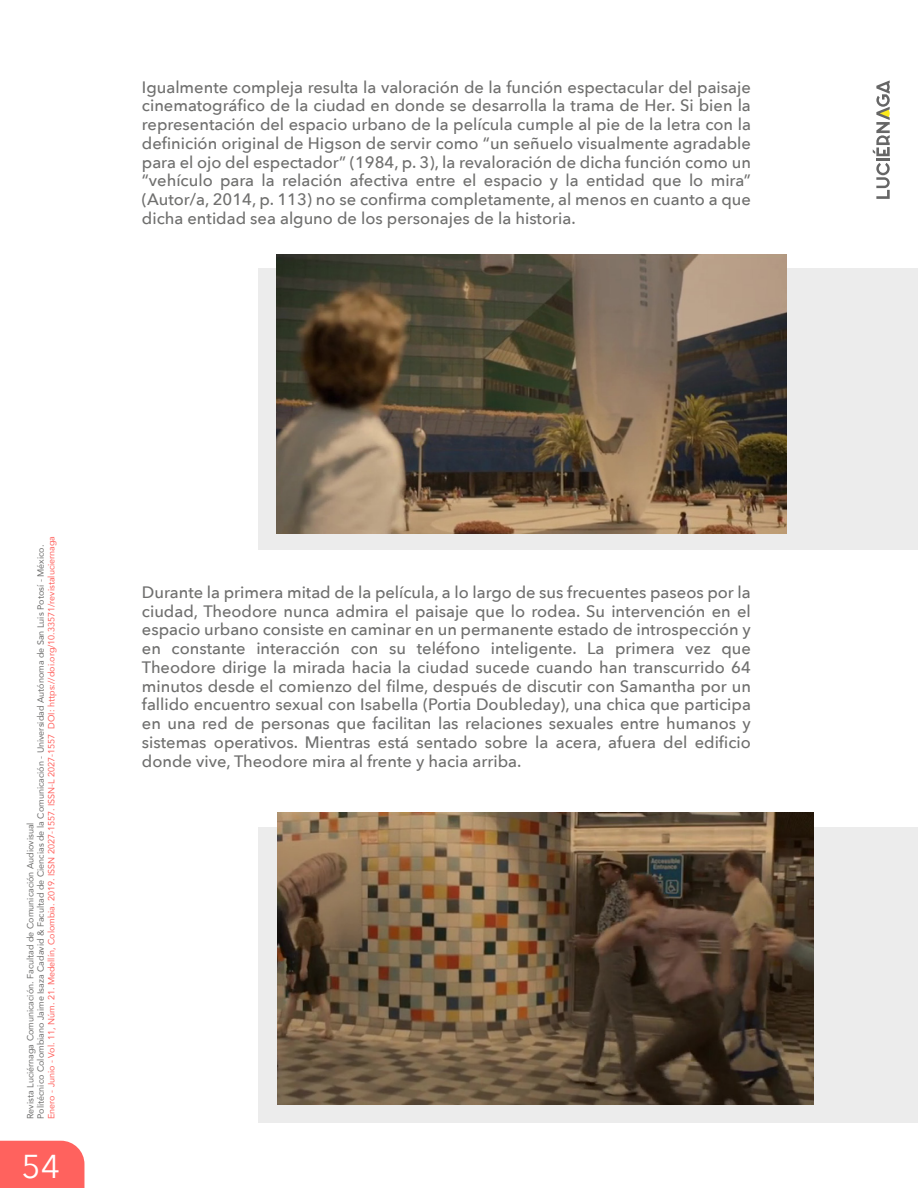
<style>
.page{position:relative;width:918px;height:1188px;background:#fff}
.page>*{position:absolute;margin:0;border:0;box-sizing:border-box;transform-origin:0 0}
.t1{font:33px "Avenir Next";color:#fff}
.t2{font:500 16.5px/18.8px "Avenir Next";color:#6f6f6e;text-align:justify}
.t3{font:9px/10.5px "Avenir";color:#6f6f6e}
.t4{font:9px "Avenir";color:#ff625e}
</style>
<div class="page">
<div style="left:0;top:1141px;width:84px;height:47px;background:#ff625e"></div>
<svg style="left:876px;top:163px;width:14px;height:36px"></svg>
<hr style="left:876px;top:158px;width:14px;height:3px;background:#666">
<svg style="left:873px;top:80px;width:17px;height:76px"></svg>
<div style="left:258px;top:269px;width:660px;height:281px;background:#ececec"></div>
<img style="left:276px;top:255px;width:511px;height:278px">
<div style="left:258px;top:827px;width:660px;height:295px;background:#ececec"></div>
<img style="left:277px;top:812px;width:536px;height:293px">
<p class="t2" style="left:142px;top:77px;width:611px">Igualmente compleja resulta la valoración de la función espectacular del paisaje cinematográfico de la ciudad en donde se desarrolla la trama de Her. Si bien la representación del espacio urbano de la película cumple al pie de la letra con la definición original de Higson de servir como “un señuelo visualmente agradable para el ojo del espectador” (1984, p. 3), la revaloración de dicha función como un “vehículo para la relación afectiva entre el espacio y la entidad que lo mira” (Autor/a, 2014, p. 113) no se confirma completamente, al menos en cuanto a que dicha entidad sea alguno de los personajes de la historia.</p>
<p class="t3" style="left:25px;top:1119px;width:576px;rotate:-90deg">Revista Luciérnaga Comunicación. Facultad de Comunicación Audiovisual<br>Politécnico Colombiano Jaime Isaza Cadavid &amp; Facultad de Ciencias de la Comunicación - Universidad Autónoma de San Luis Potosí - México.</p>
<p class="t4" style="left:44px;top:1119px;width:585px;rotate:-90deg">Enero - Junio - Vol. 11, Núm. 21. Medellín, Colombia. 2019. ISSN 2027-1557. ISSN-L 2027-1557 DOI: https://doi.org/10.33571/revistaluciernaga</p>
<h1 class="t1" style="left:22px;top:1138px;width:40px">54</h1>
<p class="t2" style="left:142px;top:582px;width:611px">Durante la primera mitad de la película, a lo largo de sus frecuentes paseos por la ciudad, Theodore nunca admira el paisaje que lo rodea. Su intervención en el espacio urbano consiste en caminar en un permanente estado de introspección y en constante interacción con su teléfono inteligente. La primera vez que Theodore dirige la mirada hacia la ciudad sucede cuando han transcurrido 64 minutos desde el comienzo del filme, después de discutir con Samantha por un fallido encuentro sexual con Isabella (Portia Doubleday), una chica que participa en una red de personas que facilitan las relaciones sexuales entre humanos y sistemas operativos. Mientras está sentado sobre la acera, afuera del edificio donde vive, Theodore mira al frente y hacia arriba.</p>
</div>
